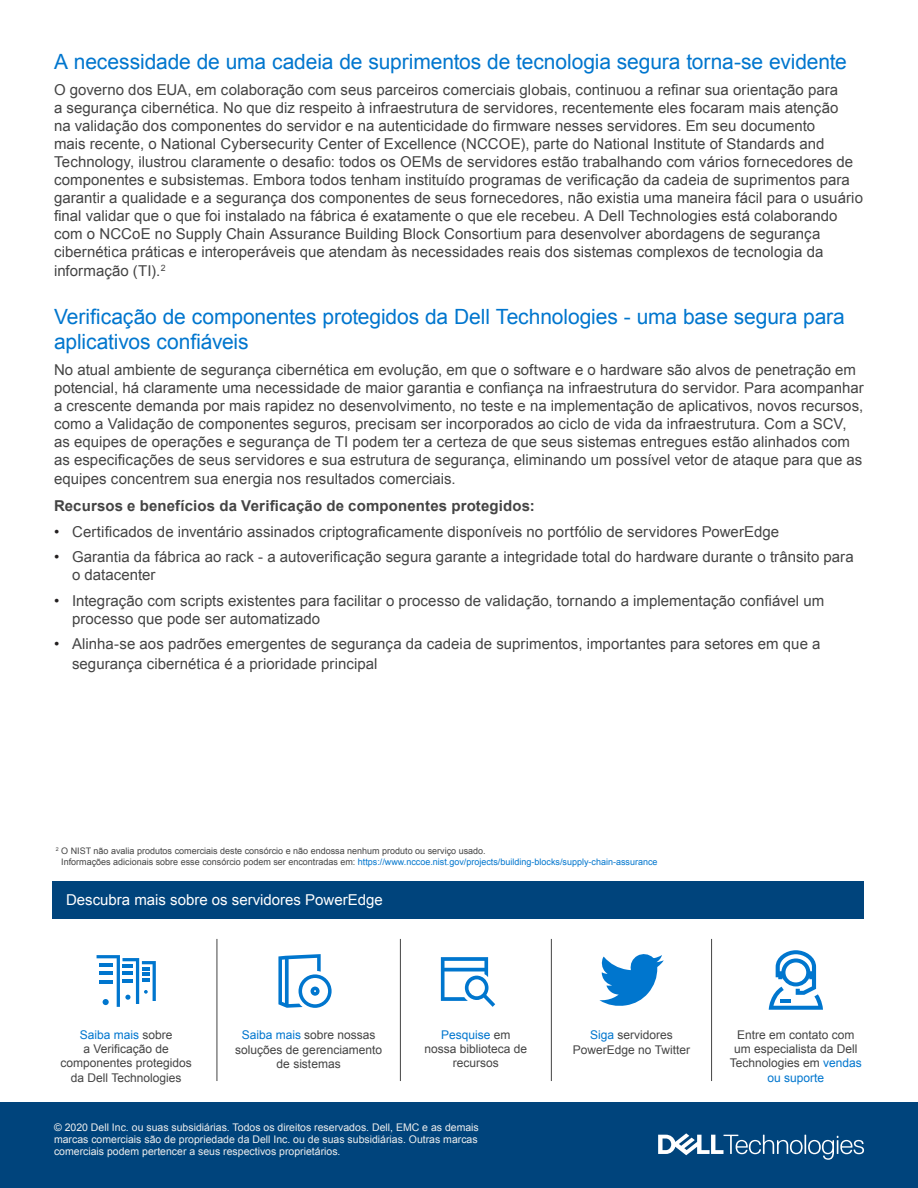
<style>
.page{position:relative;width:918px;height:1188px;background:#fff}
.page>*{position:absolute;margin:0;border:0;box-sizing:border-box;transform-origin:0 0}
.Body_Copy{font:21px/25.2px "Arial";letter-spacing:-.005em;color:#0076ce}
.Body_Copy-2{font:15px/18px "Arial";letter-spacing:.005em;color:#444}
.Body_Copy-3{font:700 15px "Arial";letter-spacing:.01em;color:#444}
.t1{font:15px "Arial";color:#fff}
.t2{font:12px/14.4px "Arial";color:#444;text-align:center}
.t3{font:10.5px/12px "Arial";color:#eee;text-align:justify}
.t4{font:9px/10.8px "Arial";color:#444}
.t5{font:5.25px "Arial";color:#444}
.s1{color:#231f20}
.s2{color:#0076ce}
</style>
<div class="page">
<div style="left:0;top:1102px;width:918px;height:86px;background:#00447c"></div>
<svg style="left:658px;top:1133px;width:206px;height:27px"></svg>
<hr style="left:217px;top:939px;width:1px;height:142px;background:#444">
<hr style="left:400px;top:939px;width:1px;height:142px;background:#444">
<hr style="left:551px;top:939px;width:1px;height:142px;background:#444">
<div style="left:52px;top:881px;width:812px;height:38px;background:#00447c"></div>
<hr style="left:711px;top:939px;width:1px;height:142px;background:#444">
<svg style="left:769px;top:950px;width:54px;height:60px"></svg>
<svg style="left:599px;top:954px;width:65px;height:52px"></svg>
<svg style="left:97px;top:955px;width:59px;height:52px"></svg>
<svg style="left:278px;top:954px;width:54px;height:54px"></svg>
<svg style="left:441px;top:957px;width:54px;height:50px"></svg>
<p class="Body_Copy" style="left:54px;top:50px;width:794px">A necessidade de uma cadeia de suprimentos de tecnologia segura torna-se evidente</p>
<p class="Body_Copy-2" style="left:54px;top:81px;width:811px">O governo dos EUA, em colaboração com seus parceiros comerciais globais, continuou a refinar sua orientação para<br>a segurança cibernética. No que diz respeito à infraestrutura de servidores, recentemente eles focaram mais atenção<br>na validação dos componentes do servidor e na autenticidade do firmware nesses servidores. Em seu documento<br>mais recente, o National Cybersecurity Center of Excellence (NCCOE), parte do National Institute of Standards and Technology, ilustrou claramente o desafio: todos os OEMs de servidores estão trabalhando com vários fornecedores de componentes e subsistemas. Embora todos tenham instituído programas de verificação da cadeia de suprimentos para garantir a qualidade e a segurança dos componentes de seus fornecedores, não existia uma maneira fácil para o usuário final validar que o que foi instalado na fábrica é exatamente o que ele recebeu. A Dell Technologies está colaborando com o NCCoE no Supply Chain Assurance Building Block Consortium para desenvolver abordagens de segurança cibernética práticas e interoperáveis que atendam às necessidades reais dos sistemas complexos de tecnologia da</p>
<p class="Body_Copy-2" style="left:54px;top:262px;width:113px">informação (TI).<sup>2</sup></p>
<p class="Body_Copy" style="left:54px;top:304px;width:792px">Verificação de componentes protegidos da Dell Technologies - uma base segura para aplicativos confiáveis</p>
<p class="Body_Copy-2" style="left:54px;top:361px;width:811px">No atual ambiente de segurança cibernética em evolução, em que o software e o hardware são alvos de penetração em potencial, há claramente uma necessidade de maior garantia e confiança na infraestrutura do servidor. Para acompanhar a crescente demanda por mais rapidez no desenvolvimento, no teste e na implementação de aplicativos, novos recursos, como a Validação de componentes seguros, precisam ser incorporados ao ciclo de vida da infraestrutura. Com a SCV, as equipes de operações e segurança de TI podem ter a certeza de que seus sistemas entregues estão alinhados com as especificações de seus servidores e sua estrutura de segurança, eliminando um possível vetor de ataque para que as</p>
<p class="Body_Copy-2" style="left:54px;top:470px;width:403px">equipes concentrem sua energia nos resultados comerciais.</p>
<p class="Body_Copy-3" style="left:54px;top:496px;width:482px">Recursos e benefícios da Verificação de componentes protegidos:</p>
<p class="Body_Copy-2" style="left:54px;top:523px;width:727px"><span class="s1">•</span> Certificados de inventário assinados criptograficamente disponíveis no portfólio de servidores PowerEdge</p>
<p class="Body_Copy-2" style="left:72px;top:548px;width:783px;text-indent:-18px"><span class="s1">•</span> Garantia da fábrica ao rack - a autoverificação segura garante a integridade total do hardware durante o trânsito para o datacenter</p>
<p class="Body_Copy-2" style="left:72px;top:592px;width:754px;text-indent:-18px"><span class="s1">•</span> Integração com scripts existentes para facilitar o processo de validação, tornando a implementação confiável um processo que pode ser automatizado</p>
<p class="Body_Copy-2" style="left:72px;top:634px;width:750px;line-height:19.5px;text-indent:-18px"><span class="s1">•</span> Alinha-se aos padrões emergentes de segurança da cadeia de suprimentos, importantes para setores em que a segurança cibernética é a prioridade principal</p>
<p class="t5" style="left:56px;top:846px;width:4px">2</p>
<p class="t4" style="left:61px;top:846px;width:598px">O NIST não avalia produtos comerciais deste consórcio e não endossa nenhum produto ou serviço usado.<br>Informações adicionais sobre esse consórcio podem ser encontradas em: <span class="s2">https://www.nccoe.nist.gov/projects/building-blocks/supply-chain-assurance</span></p>
<p class="t1" style="left:66px;top:890px;width:318px">Descubra mais sobre os servidores PowerEdge</p>
<p class="t2" style="left:60px;top:1027px;width:133px"><span class="s2">Saiba mais</span> sobre<br>a Verificação de componentes protegidos da Dell Technologies</p>
<p class="t2" style="left:235px;top:1028px;width:148px"><span class="s2">Saiba mais</span> sobre nossas soluções de gerenciamento de sistemas</p>
<p class="t2" style="left:730px;top:1027px;width:134px">Entre em contato com um especialista da Dell<br>Technologies em <span class="s2">vendas ou suporte</span></p>
<p class="t2" style="left:425px;top:1027px;width:104px"><span class="s2">Pesquise</span> em nossa biblioteca de recursos</p>
<p class="t2" style="left:573px;top:1028px;width:119px"><span class="s2">Siga</span> servidores<br>PowerEdge no Twitter</p>
<p class="t3" style="left:54px;top:1122px;width:426px">© 2020 Dell Inc. ou suas subsidiárias. Todos os direitos reservados. Dell, EMC e as demais marcas comerciais são de propriedade da Dell Inc. ou de suas subsidiárias. Outras marcas comerciais podem pertencer a seus respectivos proprietários.</p>
</div>
